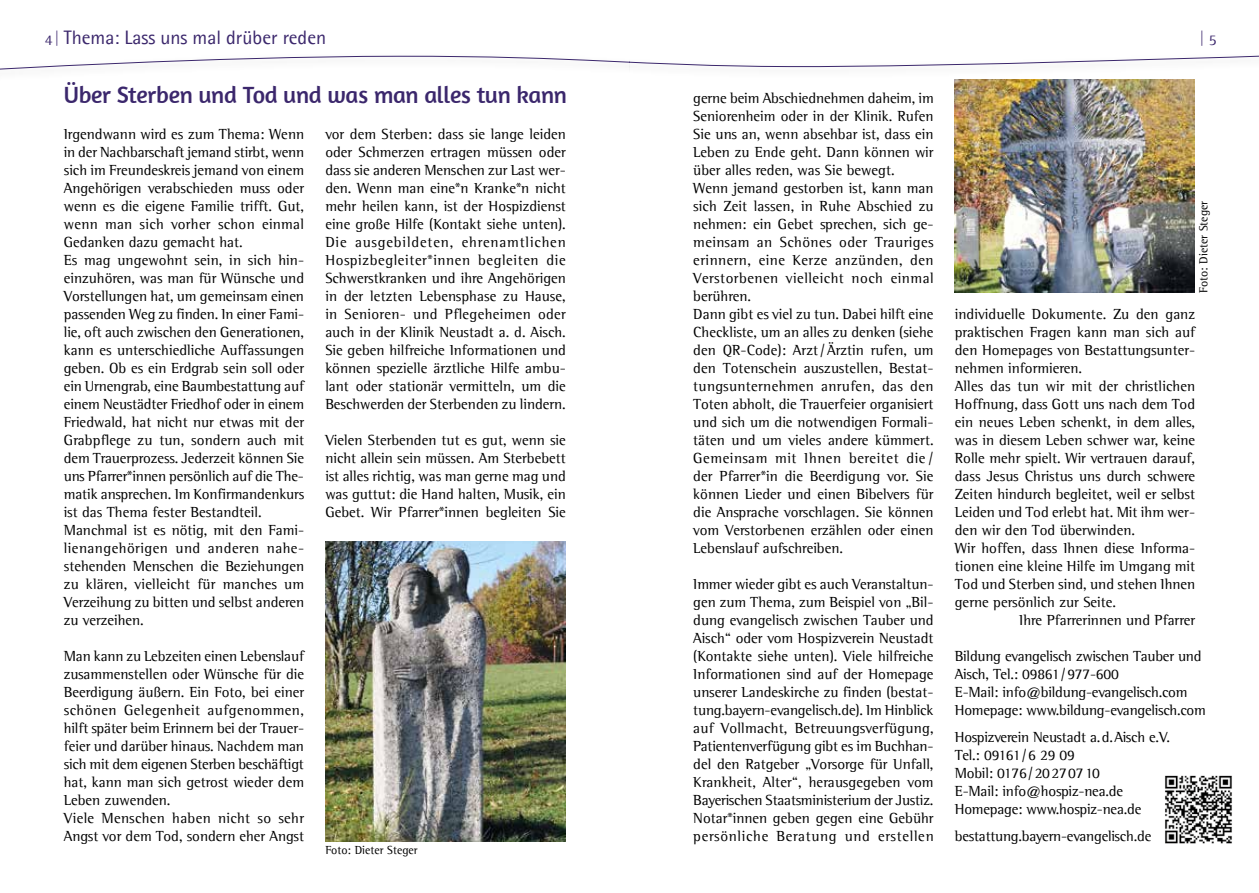
<style>
.page{position:relative;width:1259px;height:893px;background:#fff}
.page>*{position:absolute;margin:0;border:0;box-sizing:border-box;transform-origin:0 0}
.t1{font:24px "Amaranth";letter-spacing:-.015em;color:#3b276c}
.t2{font:19.5px "Agfa Rotis Semisans";color:#3b276c}
.t3{font:15px/18px "Agfa Rotis Semi Serif";color:#000}
.t4{font:15px "Agfa Rotis Semi Serif";color:#3b276c}
.t5{font:12px "Agfa Rotis Semi Serif";color:#000}
.s1{font-family:"Agfa Rotis Semi Serif";font-size:15px}
</style>
<div class="page">
<svg style="left:0;top:55px;width:1259px;height:15px"></svg>
<img style="left:325px;top:541px;width:241px;height:300px">
<img style="left:955px;top:80px;width:239px;height:212px">
<img style="left:1165px;top:775px;width:67px;height:69px">
<h2 class="t2" style="left:45px;top:26px;width:283px"><span class="s1">4|</span> Thema: Lass uns mal drüber reden</h2>
<p class="t4" style="left:1199px;top:30px;width:19px">| 5</p>
<h1 class="t1" style="left:64px;top:81px;width:505px">Über Sterben und Tod und was man alles tun kann</h1>
<p class="t3" style="left:64px;top:125px;width:242px">Irgendwann wird es zum Thema: Wenn in der Nachbarschaft jemand stirbt, wenn sich im Freundeskreis jemand von einem Angehörigen verabschieden muss oder wenn es die eigene Familie trifft. Gut, wenn man sich vorher schon einmal Gedanken dazu gemacht hat.<br>Es mag ungewohnt sein, in sich hin&shy;einzuhören, was man für Wünsche und Vorstellungen hat, um gemeinsam einen passenden Weg zu finden. In einer Fami&shy;lie, oft auch zwischen den Generationen, kann es unterschiedliche Auffassungen geben. Ob es ein Erdgrab sein soll oder ein Urnengrab, eine Baumbestattung auf einem Neustädter Friedhof oder in einem Friedwald, hat nicht nur etwas mit der Grabpflege zu tun, sondern auch mit dem Trauerprozess. Jederzeit können Sie uns Pfarrer*innen persönlich auf die The&shy;matik ansprechen. Im Konfirmandenkurs ist das Thema fester Bestandteil.<br>Manchmal ist es nötig, mit den Fami&shy;lienangehörigen und anderen nahe&shy;stehenden Menschen die Beziehungen zu klären, vielleicht für manches um Verzeihung zu bitten und selbst anderen zu verzeihen.</p>
<p class="t3" style="left:64px;top:647px;width:242px">Man kann zu Lebzeiten einen Lebenslauf zusammenstellen oder Wünsche für die Beerdigung äußern. Ein Foto, bei einer schönen Gelegenheit aufgenommen, hilft später beim Erinnern bei der Trauer&shy;feier und darüber hinaus. Nachdem man sich mit dem eigenen Sterben beschäftigt hat, kann man sich getrost wieder dem Leben zuwenden.<br>Viele Menschen haben nicht so sehr Angst vor dem Tod, sondern eher Angst</p>
<p class="t3" style="left:325px;top:125px;width:242px;text-align:justify">vor dem Sterben: dass sie lange leiden oder Schmerzen ertragen müssen oder dass sie anderen Menschen zur Last wer&shy;den. Wenn man eine*n Kranke*n nicht mehr heilen kann, ist der Hospizdienst eine große Hilfe (Kontakt siehe unten).<br>Die ausgebildeten, ehrenamtlichen Hospizbegleiter*innen begleiten die Schwerstkranken und ihre Angehörigen in der letzten Lebensphase zu Hause, in Senioren- und Pflegeheimen oder auch in der Klinik Neustadt a. d. Aisch.<br>Sie geben hilfreiche Informationen und können spezielle ärztliche Hilfe ambu&shy;lant oder stationär vermitteln, um die Beschwerden der Sterbenden zu lindern.</p>
<p class="t3" style="left:325px;top:431px;width:242px;text-align:justify">Vielen Sterbenden tut es gut, wenn sie nicht allein sein müssen. Am Sterbebett ist alles richtig, was man gerne mag und was guttut: die Hand halten, Musik, ein Gebet. Wir Pfarrer*innen begleiten Sie</p>
<p class="t5" style="left:325px;top:843px;width:94px">Foto: Dieter Steger</p>
<p class="t3" style="left:693px;top:89px;width:242px">gerne beim Abschiednehmen daheim, im Seniorenheim oder in der Klinik. Rufen Sie uns an, wenn absehbar ist, dass ein Leben zu Ende geht. Dann können wir über alles reden, was Sie bewegt.<br>Wenn jemand gestorben ist, kann man sich Zeit lassen, in Ruhe Abschied zu nehmen: ein Gebet sprechen, sich ge&shy;meinsam an Schönes oder Trauriges erinnern, eine Kerze anzünden, den Verstorbenen vielleicht noch einmal berühren.<br>Dann gibt es viel zu tun. Dabei hilft eine Checkliste, um an alles zu denken (siehe den QR-Code): Arzt/Ärztin rufen, um den Totenschein auszustellen, Bestat&shy;tungsunternehmen anrufen, das den Toten abholt, die Trauerfeier organisiert und sich um die notwendigen Formali&shy;täten und um vieles andere kümmert.<br>Gemeinsam mit Ihnen bereitet die / der Pfarrer*in die Beerdigung vor. Sie können Lieder und einen Bibelvers für die Ansprache vorschlagen. Sie können vom Verstorbenen erzählen oder einen Lebenslauf aufschreiben.</p>
<p class="t3" style="left:693px;top:575px;width:242px;text-align:justify">Immer wieder gibt es auch Veranstaltun&shy;gen zum Thema, zum Beispiel von „Bil&shy;dung evangelisch zwischen Tauber und Aisch“ oder vom Hospizverein Neustadt (Kontakte siehe unten). Viele hilfreiche Informationen sind auf der Homepage unserer Landeskirche zu finden (bestat&shy;tung.bayern-evangelisch.de). Im Hinblick auf Vollmacht, Betreuungsverfügung, Patientenverfügung gibt es im Buchhan&shy;del den Ratgeber „Vorsorge für Unfall, Krankheit, Alter“, herausgegeben vom Bayerischen Staatsministerium der Justiz.<br>Notar*innen geben gegen eine Gebühr persönliche Beratung und erstellen</p>
<p class="t5" style="left:1196px;top:293px;width:94px;rotate:-90deg">Foto: Dieter Steger</p>
<p class="t3" style="left:955px;top:305px;width:242px">individuelle Dokumente. Zu den ganz</p>
<p class="t3" style="left:955px;top:323px;width:242px">praktischen Fragen kann man sich auf</p>
<p class="t3" style="left:955px;top:341px;width:242px">den Homepages von Bestattungsunter-</p>
<p class="t3" style="left:955px;top:359px;width:129px">nehmen informieren.</p>
<p class="t3" style="left:955px;top:377px;width:242px">Alles das tun wir mit der christlichen</p>
<p class="t3" style="left:955px;top:395px;width:242px">Hoffnung, dass Gott uns nach dem Tod</p>
<p class="t3" style="left:955px;top:413px;width:242px">ein neues Leben schenkt, in dem alles,</p>
<p class="t3" style="left:955px;top:431px;width:242px">was in diesem Leben schwer war, keine</p>
<p class="t3" style="left:955px;top:449px;width:242px">Rolle mehr spielt. Wir vertrauen darauf,</p>
<p class="t3" style="left:955px;top:467px;width:242px">dass Jesus Christus uns durch schwere</p>
<p class="t3" style="left:955px;top:485px;width:242px">Zeiten hindurch begleitet, weil er selbst</p>
<p class="t3" style="left:955px;top:503px;width:242px">Leiden und Tod erlebt hat. Mit ihm wer-</p>
<p class="t3" style="left:955px;top:521px;width:182px">den wir den Tod überwinden.</p>
<p class="t3" style="left:955px;top:539px;width:240px">Wir hoffen, dass Ihnen diese Informa-</p>
<p class="t3" style="left:955px;top:557px;width:242px">tionen eine kleine Hilfe im Umgang mit</p>
<p class="t3" style="left:955px;top:575px;width:242px">Tod und Sterben sind, und stehen Ihnen</p>
<p class="t3" style="left:955px;top:593px;width:163px">gerne persönlich zur Seite.</p>
<p class="t3" style="left:1019px;top:611px;width:177px">Ihre Pfarrerinnen und Pfarrer</p>
<p class="t3" style="left:955px;top:647px;width:252px">Bildung evangelisch zwischen Tauber und Aisch, Tel.: 09861/977-600<br>E-Mail: info@bildung-evangelisch.com Homepage: www.bildung-evangelisch.com</p>
<p class="t3" style="left:955px;top:728px;width:217px">Hospizverein Neustadt a.d.Aisch e.V.<br>Tel.: 09161/6 29 09<br>Mobil: 0176/20270710<br>E-Mail: info@hospiz-nea.de<br>Homepage: www.hospiz-nea.de</p>
<p class="t3" style="left:955px;top:827px;width:198px">bestattung.bayern-evangelisch.de</p>
</div>
